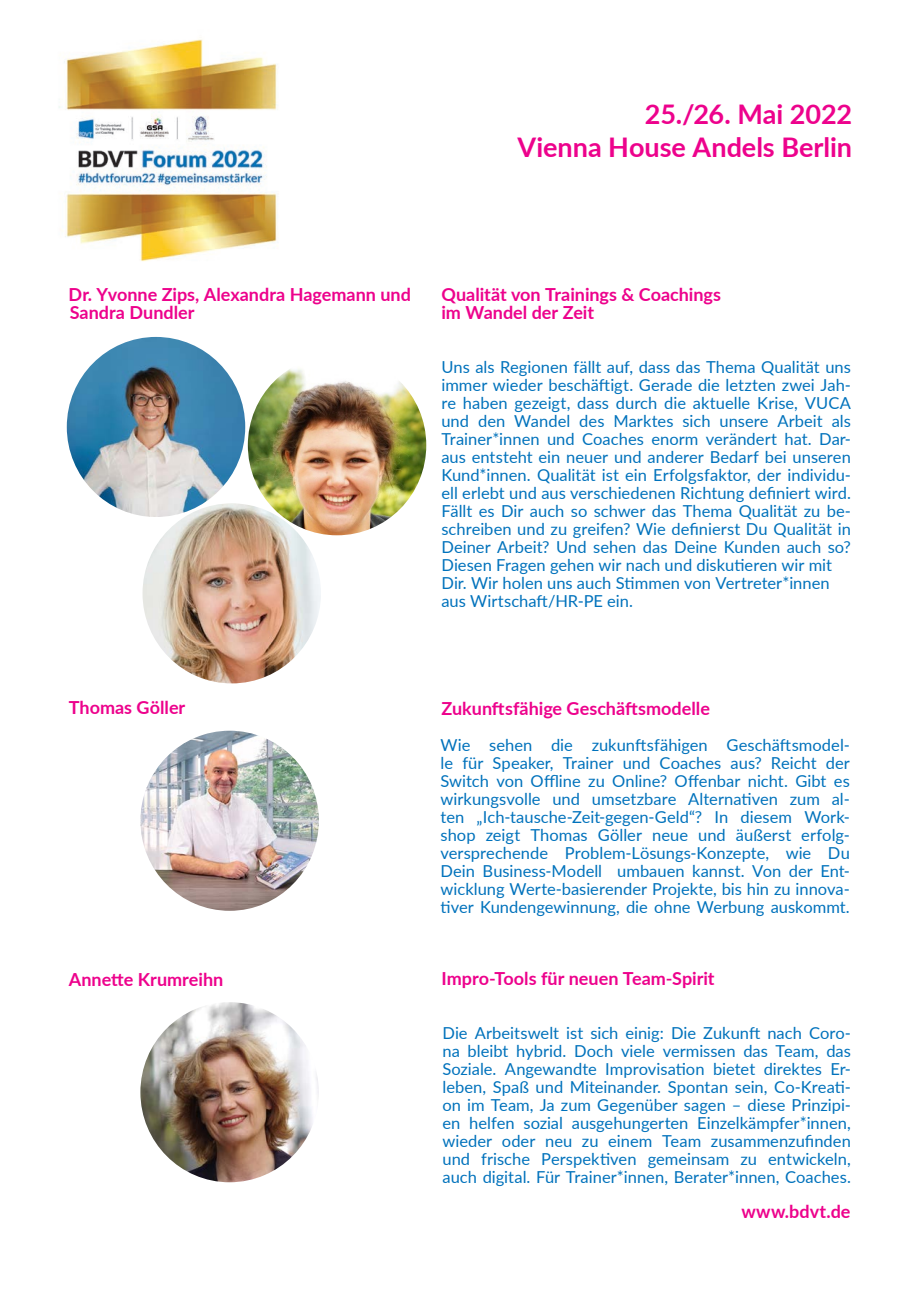
<style>
.page{position:relative;width:919px;height:1289px;background:#fff}
.page>*{position:absolute;margin:0;border:0;box-sizing:border-box;transform-origin:0 0}
.t1{font:700 27px/32.4px "Lato";color:#ed028c;text-align:right}
.t2{font:700 18px/18px "Lato";color:#ed028c}
.t3{font:16.5px/18px "Lato";color:#0072bc;text-align:justify}
</style>
<div class="page">
<img style="left:59px;top:39px;width:218px;height:223px">
<img style="left:140px;top:730px;width:179px;height:180px">
<img style="left:140px;top:1002px;width:179px;height:180px">
<img style="left:67px;top:337px;width:178px;height:179px">
<img style="left:248px;top:369px;width:178px;height:166px">
<img style="left:142px;top:503px;width:179px;height:180px">
<p class="t1" style="left:517px;top:97px;width:336px">25./26. Mai 2022<br>Vienna House Andels Berlin</p>
<p class="t2" style="left:69px;top:284px;width:344px">Dr. Yvonne Zips, Alexandra Hagemann und<br>Sandra Dundler</p>
<p class="t2" style="left:441px;top:284px;width:281px">Qualität von Trainings &amp; Coachings im Wandel der Zeit</p>
<p class="t2" style="left:69px;top:698px;width:118px">Thomas Göller</p>
<p class="t2" style="left:69px;top:969px;width:156px">Annette Krumreihn</p>
<p class="t3" style="left:441px;top:357px;width:411px">Uns als Regionen fällt auf, dass das Thema Qualität uns immer wieder beschäftigt. Gerade die letzten zwei Jah&shy;re haben gezeigt, dass durch die aktuelle Krise, VUCA und den Wandel des Marktes sich unsere Arbeit als Trainer*innen und Coaches enorm verändert hat. Dar&shy;aus entsteht ein neuer und anderer Bedarf bei unseren Kund*innen. Qualität ist ein Erfolgsfaktor, der individu&shy;ell erlebt und aus verschiedenen Richtung definiert wird.</p>
<p class="t3" style="left:441px;top:501px;width:411px">Fällt es Dir auch so schwer das Thema Qualität zu be&shy;schreiben und zu greifen? Wie definierst Du Qualität in Deiner Arbeit? Und sehen das Deine Kunden auch so?</p>
<p class="t3" style="left:441px;top:555px;width:392px;text-align:left">Diesen Fragen gehen wir nach und diskutieren wir mit<br>Dir. Wir holen uns auch Stimmen von Vertreter*innen aus Wirtschaft/HR-PE ein.</p>
<p class="t2" style="left:441px;top:698px;width:270px">Zukunftsfähige Geschäftsmodelle</p>
<p class="t3" style="left:440px;top:735px;width:411px">Wie sehen die zukunftsfähigen Geschäftsmodel&shy;le für Speaker, Trainer und Coaches aus? Reicht der Switch von Offline zu Online? Offenbar nicht. Gibt es wirkungsvolle und umsetzbare Alternativen zum al&shy;ten „Ich-tausche-Zeit-gegen-Geld“? In diesem Work&shy;shop zeigt Thomas Göller neue und äußerst erfolg&shy;versprechende Problem-Lösungs-Konzepte, wie Du Dein Business-Modell umbauen kannst. Von der Ent&shy;wicklung Werte-basierender Projekte, bis hin zu innova&shy;tiver Kundengewinnung, die ohne Werbung auskommt.</p>
<p class="t2" style="left:441px;top:968px;width:275px">Impro-Tools für neuen Team-Spirit</p>
<p class="t3" style="left:442px;top:1023px;width:410px">Die Arbeitswelt ist sich einig: Die Zukunft nach Coro&shy;na bleibt hybrid. Doch viele vermissen das Team, das Soziale. Angewandte Improvisation bietet direktes Er&shy;leben, Spaß und Miteinander. Spontan sein, Co-Kreati&shy;on im Team, Ja zum Gegenü ber sagen – diese Prinzipi&shy;en helfen sozial ausgehungerten Einzelkämpfer*innen, wieder oder neu zu einem Team zusammenzufinden und frische Perspektiven gemeinsam zu entwickeln, auch digital. Für Trainer*innen, Berater*innen, Coaches.</p>
<p class="t2" style="left:741px;top:1201px;width:111px">www.bdvt.de</p>
</div>
